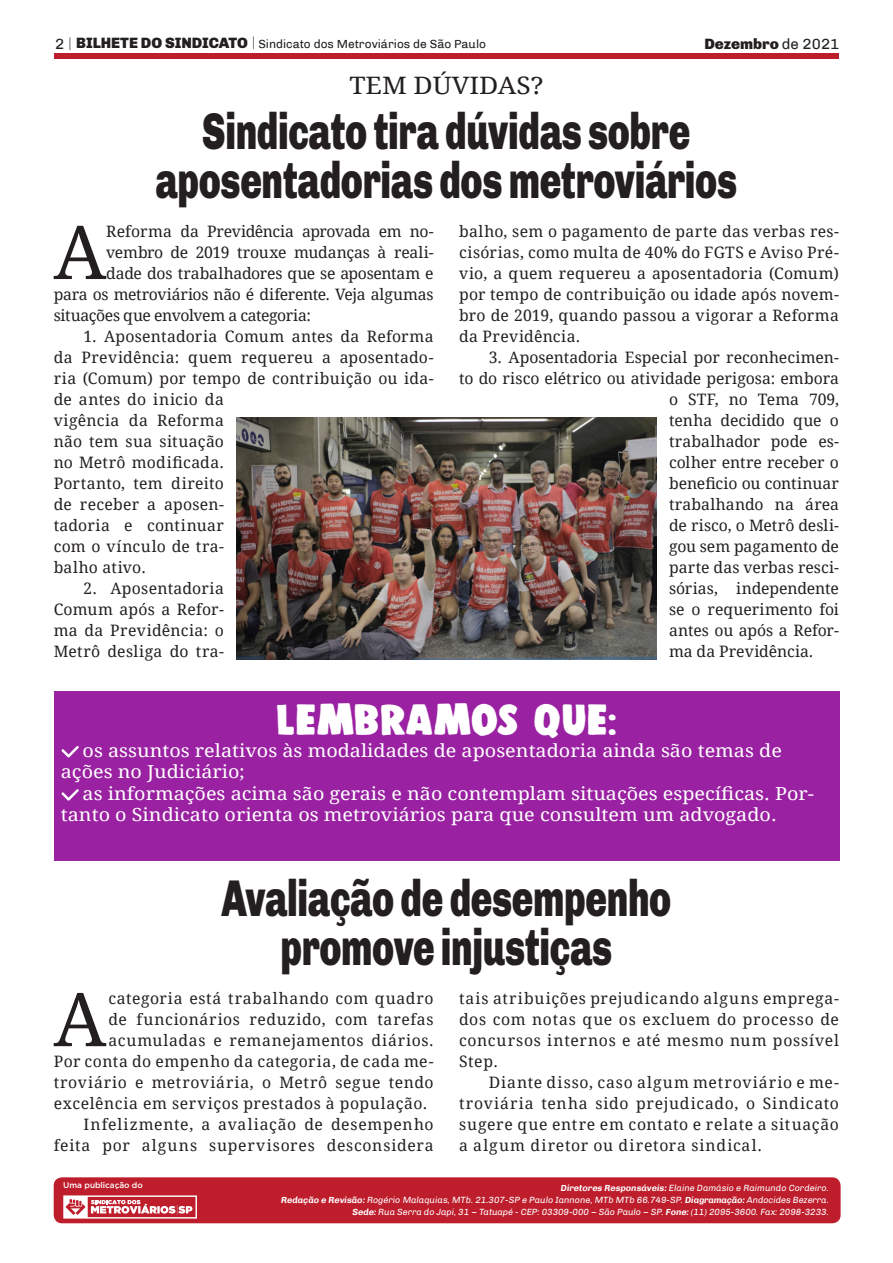
<style>
.page{position:relative;width:893px;height:1263px;background:#fff}
.page>*{position:absolute;margin:0;border:0;box-sizing:border-box;transform-origin:0 0}
.TEXTO{font:74.55px "Droid Serif";color:#231f20}
.t1{font:900 51.75px/48.6px "Chivo";letter-spacing:-.01em;color:#231f20;text-align:center;scale:.7 1}
.t2{font:43.95px "DK Display Patrol";letter-spacing:-.005em;color:#fff;scale:1.1 1}
.t3{font:24px "Droid Serif";color:#231f20;scale:1.1 1}
.t4{font:18px/21.6px "Droid Serif";color:#fff;scale:1.1 1}
.TEXTO-2{font:15.75px/21px "Droid Serif";letter-spacing:.02em;color:#231f20;text-align:justify}
.TEXTO-3{font:15.75px "Droid Serif";color:#231f20}
.TEXTO-4{font:15.75px "Droid Serif";letter-spacing:.04em;color:#231f20}
.TEXTO-5{font:15.75px "Droid Serif";letter-spacing:-.02em;color:#231f20}
.TEXTO-6{font:15.75px/21px "Droid Serif";letter-spacing:.05em;color:#231f20;text-align:right}
.TEXTO-7{font:15.75px "Droid Serif";letter-spacing:-.005em;color:#231f20}
.TEXTO-8{font:15.75px "Droid Serif";letter-spacing:-.015em;color:#231f20}
.TEXTO-9{font:15.75px "Droid Serif";letter-spacing:.045em;color:#231f20}
.TEXTO-10{font:15.75px "Droid Serif";letter-spacing:-.025em;color:#231f20}
.t5{font:900 15px "Chivo";color:#231f20}
.t6{font:15px "Chivo";color:#231f20}
.t7{font:12px "Chivo";color:#231f20}
.t8{font:italic 9px/12px "Chivo";letter-spacing:-.005em;color:#fff;text-align:right}
.t9{font:500 8.25px "Gotham";letter-spacing:-.005em;color:#fff}
.s1{font-family:"Exo";font-weight:200}
.s2{font-weight:900;font-size:15px}
.s3{font-family:"Exo";font-weight:200;font-size:15px}
.s4{font-weight:400}
.s5{font-weight:700}
</style>
<div class="page">
<div style="left:54px;top:691px;width:785px;height:170px;background:#9a21a2"></div>
<div style="left:54px;top:53px;width:785px;height:5px;background:#be1d2c"></div>
<div style="left:54px;top:1177px;width:787px;height:46px;background:#be1d2c;border-radius:8px"></div>
<svg style="left:63px;top:1195px;width:134px;height:23px"></svg>
<svg style="left:61px;top:746px;width:18px;height:11px"></svg>
<svg style="left:61px;top:789px;width:18px;height:12px"></svg>
<img style="left:237px;top:417px;width:419px;height:242px">
<p class="t6" style="left:55px;top:35px;width:18px">2<span class="s1">|</span></p>
<p class="t7" style="left:76px;top:37px;width:411px"><span class="s2">BILHETE DO SINDICATO</span> <span class="s3">|</span> Sindicato dos Metroviários de São Paulo</p>
<p class="t5" style="left:704px;top:35px;width:137px">Dezembro <span class="s4">de 2021</span></p>
<p class="t3" style="left:349px;top:68px;width:178px">TEM DÚVIDAS?</p>
<p class="t1" style="left:155px;top:107px;width:832px">Sindicato tira dúvidas sobre aposentadorias dos metroviários</p>
<p class="TEXTO" style="left:54px;top:201px;width:54px">A</p>
<p class="TEXTO-5" style="left:106px;top:221px;width:329px">Reforma da Previdência aprovada em no-</p>
<p class="TEXTO-5" style="left:106px;top:242px;width:329px">vembro de 2019 trouxe mudanças à reali-</p>
<p class="TEXTO-8" style="left:106px;top:263px;width:329px">dade dos trabalhadores que se aposentam e</p>
<p class="TEXTO-5" style="left:54px;top:284px;width:381px">para os metroviários não é diferente. Veja algumas</p>
<p class="TEXTO-10" style="left:54px;top:305px;width:259px">situações que envolvem a categoria:</p>
<p class="TEXTO-2" style="left:54px;top:325px;width:381px;text-align:left;text-indent:30px">1. Aposentadoria Comum antes da Reforma da Previdência: quem requereu a aposentado&shy;ria (Comum) por tempo de contribuição ou ida&shy;de antes do inicio da<br>vigência da Reforma<br>não tem sua situação<br>no Metrô modificada.<br>Portanto, tem direito<br>de receber a aposen-<br>tadoria e continuar<br>com o vínculo de tra-<br>balho ativo.</p>
<p class="TEXTO-2" style="left:54px;top:577px;width:172px;text-indent:30px">2. Aposentadoria Comum após a Refor&shy;ma da Previdência: o Metrô desliga do tra-</p>
<p class="TEXTO-2" style="left:459px;top:220px;width:381px">balho, sem o pagamento de parte das verbas res&shy;cisórias, como multa de 40% do FGTS e Aviso Pré&shy;vio, a quem requereu a aposentadoria (Comum) por tempo de contribuição ou idade após novem&shy;bro de 2019, quando passou a vigorar a Reforma da Previdência.</p>
<p class="TEXTO-3" style="left:489px;top:347px;width:352px">3. Aposentadoria Especial por reconhecimen-</p>
<p class="TEXTO-3" style="left:459px;top:368px;width:381px">to do risco elétrico ou atividade perigosa: embora</p>
<p class="TEXTO-3" style="left:669px;top:389px;width:171px">o STF, no Tema 709,</p>
<p class="TEXTO-3" style="left:669px;top:410px;width:171px">tenha decidido que o</p>
<p class="TEXTO-3" style="left:669px;top:431px;width:171px">trabalhador pode es-</p>
<p class="TEXTO-3" style="left:669px;top:452px;width:171px">colher entre receber o</p>
<p class="TEXTO-3" style="left:669px;top:473px;width:171px">beneficio ou continuar</p>
<p class="TEXTO-2" style="left:669px;top:493px;width:171px">trabalhando na área</p>
<p class="TEXTO-3" style="left:669px;top:515px;width:171px">de risco, o Metrô desli-</p>
<p class="TEXTO-7" style="left:669px;top:536px;width:171px">gou sem pagamento de</p>
<p class="TEXTO-3" style="left:669px;top:557px;width:171px">parte das verbas resci-</p>
<p class="TEXTO-7" style="left:669px;top:578px;width:171px">sórias, independente</p>
<p class="TEXTO-7" style="left:669px;top:599px;width:171px">se o requerimento foi</p>
<p class="TEXTO-7" style="left:669px;top:620px;width:171px">antes ou após a Refor-</p>
<p class="TEXTO-3" style="left:669px;top:641px;width:146px">ma da Previdência.</p>
<p class="t2" style="left:276px;top:694px;width:312px">LEMBRAMOS QUE:</p>
<p class="t4" style="left:61px;top:739px;width:657px;text-indent:22px">os assuntos relativos às modalidades de aposentadoria ainda são temas de ações no Judiciário;</p>
<p class="t4" style="left:61px;top:782px;width:686px;text-indent:22px">as informações acima são gerais e não contemplam situações específicas. Por&shy;tanto o Sindicato orienta os metroviários para que consultem um advogado.</p>
<p class="t1" style="left:221px;top:874px;width:644px">Avaliação de desempenho promove injustiças</p>
<p class="TEXTO" style="left:54px;top:968px;width:54px">A</p>
<p class="TEXTO-9" style="left:109px;top:988px;width:327px">categoria está trabalhando com quadro</p>
<p class="TEXTO-4" style="left:109px;top:1009px;width:327px">de funcionários reduzido, com tarefas</p>
<p class="TEXTO-4" style="left:109px;top:1030px;width:327px">acumuladas e remanejamentos diários.</p>
<p class="TEXTO-2" style="left:54px;top:1050px;width:381px">Por conta do empenho da categoria, de cada me-</p>
<p class="TEXTO-4" style="left:54px;top:1072px;width:381px">troviário e metroviária, o Metrô segue tendo</p>
<p class="TEXTO-4" style="left:54px;top:1093px;width:375px">excelência em serviços prestados à população.</p>
<p class="TEXTO-6" style="left:54px;top:1113px;width:381px">Infelizmente, a avaliação de desempenho feita por alguns supervisores desconsidera</p>
<p class="TEXTO-2" style="left:459px;top:987px;width:381px">tais atribuições prejudicando alguns emprega&shy;dos com notas que os excluem do processo de concursos internos e até mesmo num possível Step.</p>
<p class="TEXTO-2" style="left:459px;top:1071px;width:381px;text-indent:30px">Diante disso, caso algum metroviário e me&shy;troviária tenha sido prejudicado, o Sindicato sugere que entre em contato e relate a situação a algum diretor ou diretora sindical.</p>
<p class="t9" style="left:63px;top:1179px;width:81px">Uma publicação do</p>
<p class="t8" style="left:281px;top:1181px;width:549px"><span class="s5">Diretores Responsáveis:</span> Elaine Damásio e Raimundo Cordeiro.<br><span class="s5">Redação e Revisão:</span> Rogério Malaquias, MTb. 21.307-SP e Paulo Iannone, MTb MTb 66.749-SP. <span class="s5">Diagramação:</span> Andocides Bezerra.<br><span class="s5">Sede:</span> Rua Serra do Japi, 31 – Tatuapé - CEP: 03309-000 – São Paulo – SP. <span class="s5">Fone:</span> (11) 2095-3600. Fax: 2098-3233.</p>
</div>
